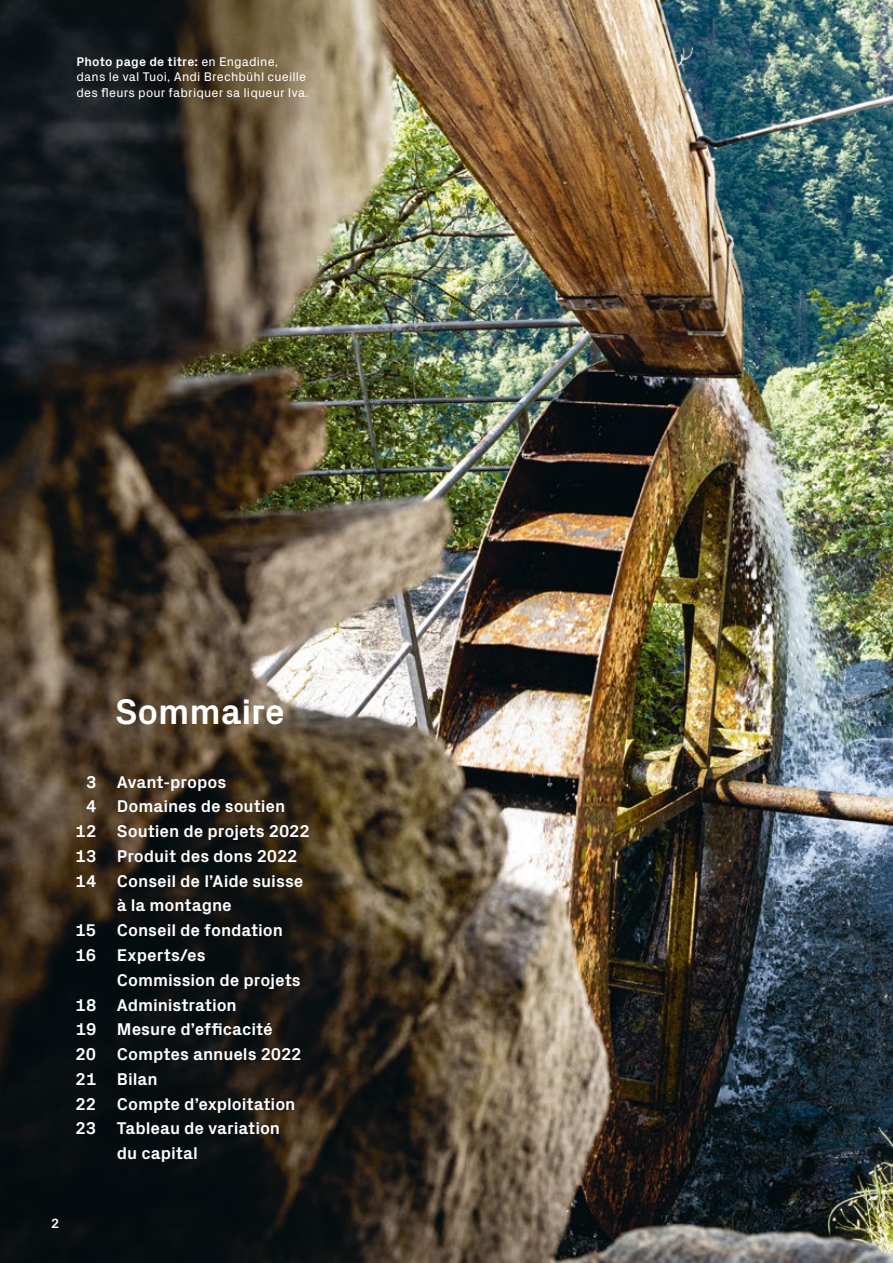
<style>
.page{position:relative;width:893px;height:1263px;background:#fff}
.page>*{position:absolute;margin:0;border:0;box-sizing:border-box;transform-origin:0 0}
.t1{font:700 36px "Px Grotesk";letter-spacing:-.005em;color:#fff}
.t2{font:700 17.25px "Px Grotesk";letter-spacing:-.005em;color:#fff}
.t3{font:700 13.5px "Px Grotesk";color:#fff}
.t4{font:12.75px/15.8px "Px Grotesk";letter-spacing:.015em;color:#fff}
.s1{font-weight:700}
</style>
<div class="page">
<img style="left:0;top:0;width:893px;height:1263px">
<p class="t4" style="left:77px;top:52px;width:234px"><span class="s1">Photo page de titre:</span> en Engadine, dans le val Tuoi, Andi Brechbühl cueille des fleurs pour fabriquer sa liqueur Iva.</p>
<h1 class="t1" style="left:115px;top:685px;width:171px">Sommaire</h1>
<p class="t2" style="left:86px;top:769px;width:142px">3 Avant-propos</p>
<p class="t2" style="left:86px;top:794px;width:200px">4 Domaines de soutien</p>
<p class="t2" style="left:76px;top:819px;width:236px">12 Soutien de projets 2022</p>
<p class="t2" style="left:76px;top:844px;width:223px">13 Produit des dons 2022</p>
<p class="t2" style="left:76px;top:868px;width:229px">14 Conseil de l’Aide suisse</p>
<p class="t2" style="left:117px;top:893px;width:117px">à la montagne</p>
<p class="t2" style="left:76px;top:918px;width:209px">15 Conseil de fondation</p>
<p class="t2" style="left:76px;top:943px;width:132px">16 Experts/es</p>
<p class="t2" style="left:117px;top:967px;width:185px">Commission de projets</p>
<p class="t2" style="left:76px;top:992px;width:163px">18 Administration</p>
<p class="t2" style="left:76px;top:1017px;width:198px">19 Mesure d’efficacité</p>
<p class="t2" style="left:76px;top:1042px;width:227px">20 Comptes annuels 2022</p>
<p class="t2" style="left:76px;top:1066px;width:84px">21 Bilan</p>
<p class="t2" style="left:76px;top:1091px;width:221px">22 Compte d’exploitation</p>
<p class="t2" style="left:76px;top:1116px;width:206px">23 Tableau de variation</p>
<p class="t2" style="left:117px;top:1141px;width:83px">du capital</p>
<p class="t3" style="left:51px;top:1213px;width:10px">2</p>
</div>
